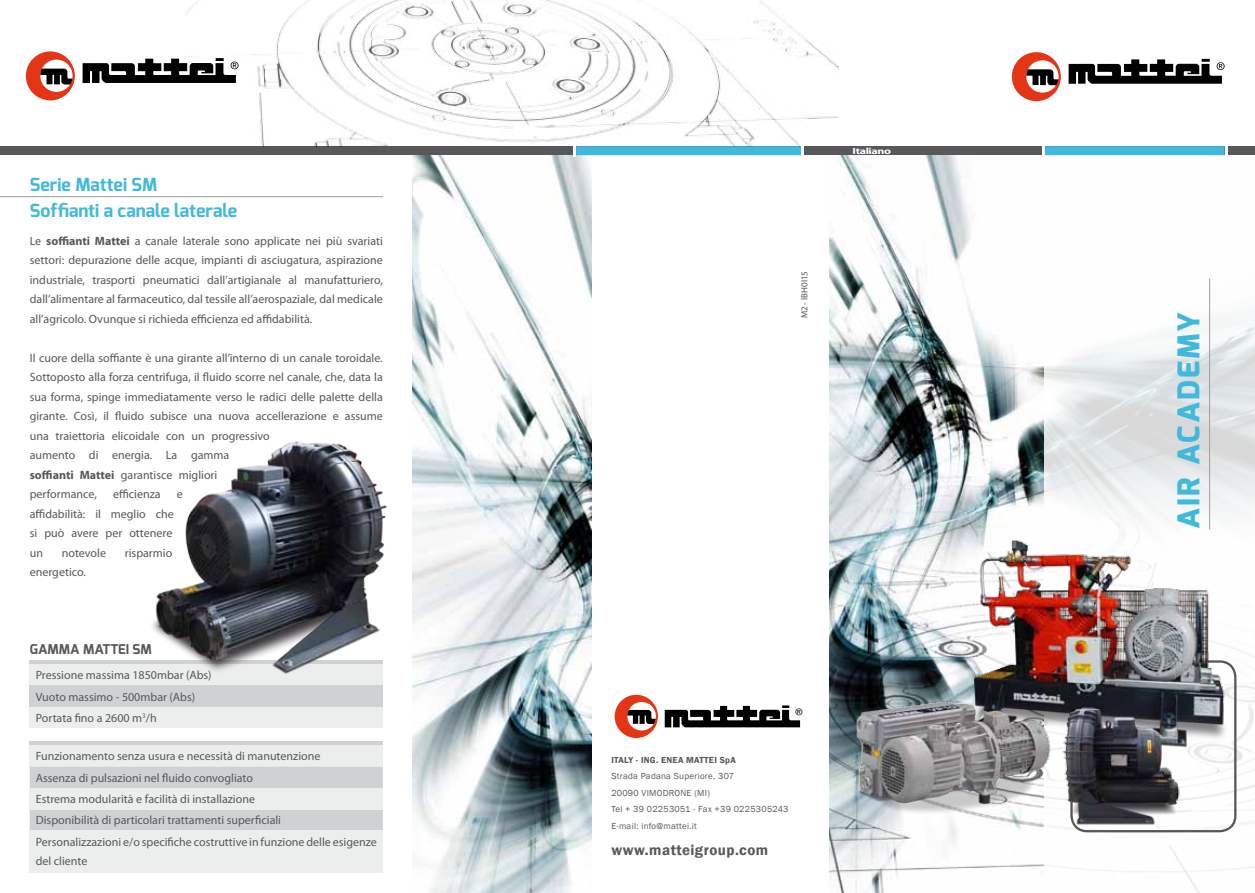
<style>
.page{position:relative;width:1255px;height:893px;background:#fff}
.page>*{position:absolute;margin:0;border:0;box-sizing:border-box;transform-origin:0 0}
.t1{font:800 30px "Exo";letter-spacing:.08em;color:#41b9dd}
.t2{font:700 18px/25.5px "Exo";color:#41b9dd}
.t3{font:600 15px "Franklin Gothic";letter-spacing:.03em;color:#58585a}
.t4{font:700 13.5px "Exo";color:#58585a}
.t5{font:12px/19.5px "Myriad Pro";color:#58585a}
.t6{font:9px/16.5px "Franklin Gothic";letter-spacing:.03em;color:#58585a}
.t7{font:600 9px "Franklin Gothic";letter-spacing:.03em;color:#58585a}
.t8{font:9px "Myriad Pro";color:#58585a}
.t9{font:700 9px "Myriad Pro";letter-spacing:-.03em;color:#fff;scale:1.33 1}
.s1{font-weight:700}
</style>
<div class="page">
<img style="left:413px;top:155px;width:178px;height:738px">
<svg style="left:614px;top:695px;width:44px;height:43px"></svg>
<svg style="left:664px;top:705px;width:121px;height:22px"></svg>
<div style="left:0;top:146px;width:1254px;height:9px;background:#58585a"></div>
<div style="left:576px;top:146px;width:226px;height:9px;background:#41b9dd"></div>
<hr style="left:801px;top:142px;width:3px;height:20px;background:#fff">
<hr style="left:573px;top:137px;width:3px;height:19px;background:#fff">
<img style="left:185px;top:0;width:653px;height:147px">
<svg style="left:1011px;top:52px;width:49px;height:49px"></svg>
<svg style="left:1068px;top:59px;width:156px;height:25px"></svg>
<img style="left:829px;top:155px;width:215px;height:738px">
<svg style="left:1044px;top:155px;width:210px;height:738px"></svg>
<hr style="left:1209px;top:279px;width:1px;height:250px;background:#9c9e9f">
<hr style="left:0;top:196px;width:383px;height:1px;background:#9c9e9f">
<svg style="left:26px;top:51px;width:49px;height:49px"></svg>
<svg style="left:83px;top:58px;width:155px;height:25px"></svg>
<img style="left:785px;top:509px;width:469px;height:361px">
<div style="left:1044px;top:146px;width:180px;height:9px;background:#41b9dd"></div>
<hr style="left:1224px;top:144px;width:3px;height:14px;background:#fff">
<svg style="left:1041px;top:146px;width:3px;height:10px"></svg>
<hr style="left:30px;top:660px;width:353px;height:4px;background:#d0d1d2">
<div style="left:30px;top:664px;width:353px;height:22px;background:#eceded"></div>
<div style="left:30px;top:686px;width:353px;height:21px;background:#d0d1d2"></div>
<div style="left:30px;top:707px;width:353px;height:21px;background:#eceded"></div>
<hr style="left:30px;top:741px;width:353px;height:4px;background:#d0d1d2">
<div style="left:30px;top:745px;width:353px;height:22px;background:#eceded"></div>
<div style="left:30px;top:767px;width:353px;height:63px;background:#d0d1d2"></div>
<div style="left:30px;top:788px;width:353px;height:21px;background:#eceded"></div>
<div style="left:30px;top:830px;width:353px;height:43px;background:#eceded"></div>
<img style="left:152px;top:424px;width:311px;height:261px">
<h2 class="t2" style="left:30px;top:172px;width:209px">Serie Mattei SM<br>Soffianti a canale laterale</h2>
<p class="t5" style="left:30px;top:231px;width:354px;text-align:justify">Le <span class="s1">soffianti Mattei</span> a canale laterale sono applicate nei più svariati settori: depurazione delle acque, impianti di asciugatura, aspirazione industriale, trasporti pneumatici dall’artigianale al manufatturiero, dall’alimentare al farmaceutico, dal tessile all’aerospaziale, dal medicale all’agricolo. Ovunque si richieda efficienza ed affidabilità.</p>
<p class="t5" style="left:30px;top:348px;width:354px">Il cuore della soffiante è una girante all’interno di un canale toroidale.<br>Sottoposto alla forza centrifuga, il fluido scorre nel canale, che, data la sua forma, spinge immediatamente verso le radici delle palette della girante. Così, il fluido subisce una nuova accellerazione e assume una traiettoria elicoidale con un progressivo<br>aumento di energia. La gamma<br><span class="s1">soffianti Mattei</span> garantisce migliori<br>performance,</p>
<p class="t5" style="left:113px;top:484px;width:49px">efficienza</p>
<p class="t5" style="left:177px;top:484px;width:8px">e</p>
<p class="t5" style="left:30px;top:504px;width:146px">affidabilità: il meglio che si può avere per ottenere un</p>
<p class="t5" style="left:62px;top:543px;width:46px">notevole</p>
<p class="t5" style="left:125px;top:543px;width:49px">risparmio</p>
<p class="t5" style="left:30px;top:562px;width:58px">energetico.</p>
<p class="t4" style="left:30px;top:640px;width:124px">GAMMA MATTEI SM</p>
<p class="t5" style="left:36px;top:665px;width:177px;line-height:21.3px">Pressione massima 1850mbar (Abs)<br>Vuoto massimo - 500mbar (Abs)<br>Portata fino a 2600 m<sup>3</sup>/h</p>
<p class="t5" style="left:36px;top:746px;width:342px;line-height:21.3px">Funzionamento senza usura e necessità di manutenzione<br>Assenza di pulsazioni nel fluido convogliato<br>Estrema modularità e facilità di installazione<br>Disponibilità di particolari trattamenti superficiali<br>Personalizzazioni e/o specifiche costruttive in funzione delle esigenze</p>
<p class="t5" style="left:36px;top:851px;width:53px">del cliente</p>
<p class="t9" style="left:852px;top:145px;width:31px">Italiano</p>
<p class="t8" style="left:799px;top:318px;width:49px;rotate:-90deg">M2 - IBH0I15</p>
<p class="t7" style="left:611px;top:754px;width:126px">ITALY - ING. ENEA MATTEI SpA</p>
<p class="t6" style="left:611px;top:768px;width:179px">Strada Padana Superiore, 307<br>20090 VIMODRONE (MI)<br>Tel + 39 02253051 - Fax +39 0225305243<br>E-mail: info@mattei.it</p>
<p class="t3" style="left:611px;top:841px;width:158px">www.matteigroup.com</p>
<h1 class="t1" style="left:1169px;top:529px;width:219px;rotate:-90deg">AIR ACADEMY</h1>
</div>
